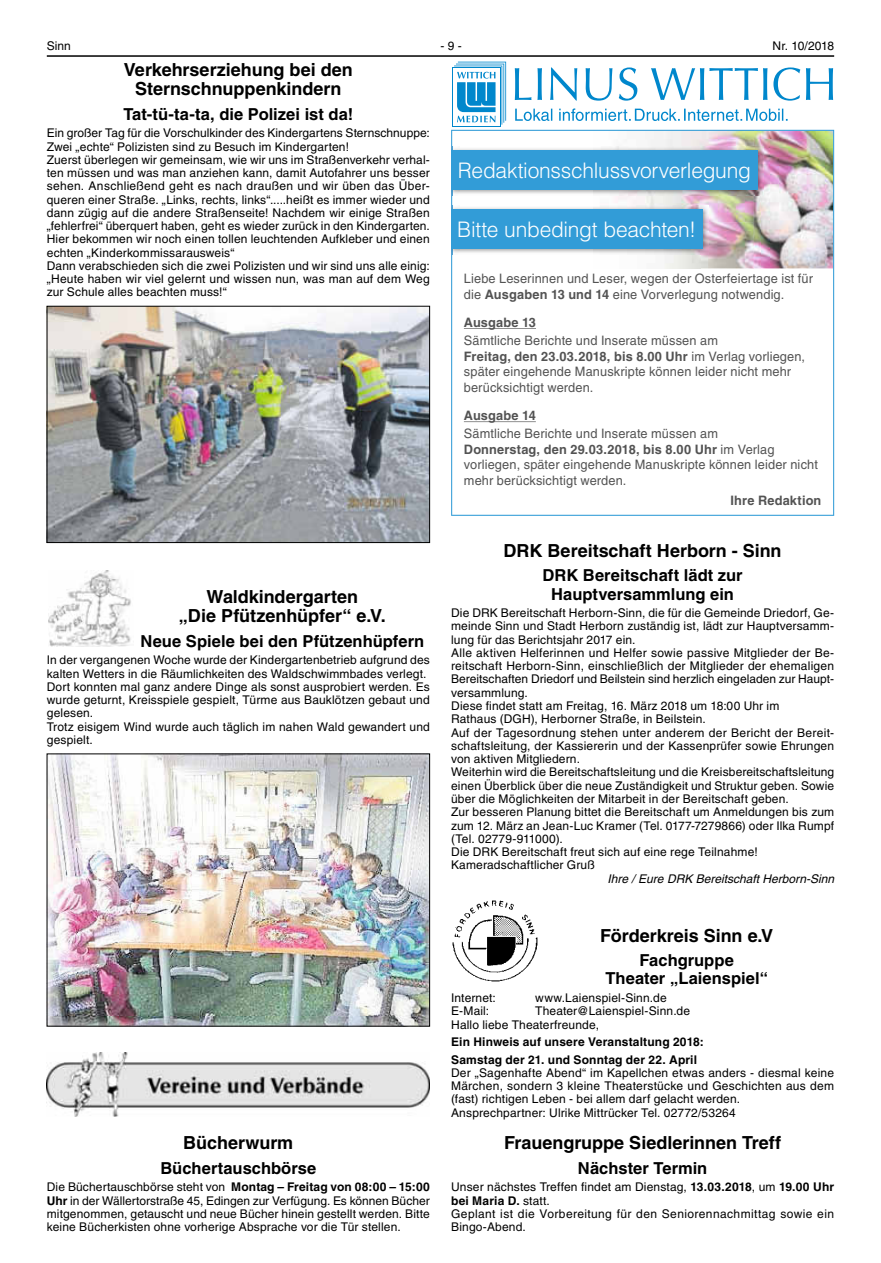
<style>
.page{position:relative;width:881px;height:1263px;background:#fff}
.page>*{position:absolute;margin:0;border:0;box-sizing:border-box;transform-origin:0 0}
.t1{font:300 21.45px "Helvetica LT";letter-spacing:-.015em;color:#fff}
.t2{font:700 18px/19.8px "Helvetica LT";color:#000;text-align:center}
.t3{font:700 16.5px/18.1px "Helvetica LT";color:#000;text-align:center}
.t4{font:13.05px/15.6px "Helvetica LT";letter-spacing:.01em;color:#535353}
.t5{font:700 13.05px "Helvetica LT";letter-spacing:.015em;color:#535353}
.t6{font:12px/13.4px "Helvetica LT";letter-spacing:.015em;color:#000}
.t7{font:700 12px/17.5px "Helvetica LT";letter-spacing:.01em;color:#000}
.t8{font:italic 12px "Helvetica LT";color:#000}
.s1{font-weight:700}
</style>
<div class="page">
<hr style="left:47px;top:55px;width:786px;height:2px;background:#000">
<img style="left:49px;top:308px;width:378px;height:233px">
<div style="left:47px;top:306px;width:382px;height:237px;border:1px solid #000"></div>
<img style="left:48px;top:570px;width:83px;height:77px">
<img style="left:49px;top:756px;width:378px;height:268px">
<img style="left:47px;top:1052px;width:382px;height:65px">
<div style="left:452px;top:68px;width:48px;height:59px;background:#0087cc"></div>
<div style="left:453px;top:68px;width:46px;height:58px;background:#fff"></div>
<svg style="left:454px;top:62px;width:378px;height:63px"></svg>
<svg style="left:451px;top:130px;width:382px;height:386px"></svg>
<img style="left:451px;top:147px;width:312px;height:48px">
<div style="left:451px;top:150px;width:306px;height:39px;background:#329cd7"></div>
<img style="left:451px;top:206px;width:257px;height:48px">
<div style="left:451px;top:209px;width:251px;height:39px;background:#329cd7"></div>
<hr style="left:463px;top:328px;width:73px;height:1px;background:#535353">
<hr style="left:463px;top:421px;width:72px;height:1px;background:#535353">
<img style="left:452px;top:900px;width:85px;height:81px">
<p class="t6" style="left:47px;top:40px;width:26px">Sinn</p>
<p class="t6" style="left:440px;top:40px;width:23px">-9-</p>
<p class="t6" style="left:772px;top:40px;width:63px">Nr. 10/2018</p>
<h2 class="t2" style="left:124px;top:59px;width:231px">Verkehrserziehung bei den<br>Sternschnuppenkindern</h2>
<h3 class="t3" style="left:123px;top:105px;width:231px">Tat-tü-ta-ta, die Polizei ist da!</h3>
<p class="t6" style="left:47px;top:128px;width:384px">Ein großer Tag für die Vorschulkinder des Kindergartens Sternschnuppe:<br>Zwei „echte“ Polizisten sind zu Besuch im Kindergarten!<br>Zuerst überlegen wir gemeinsam, wie wir uns im Straßenverkehr verhal&shy;ten müssen und was man anziehen kann, damit Autofahrer uns besser sehen. Anschließend geht es nach draußen und wir üben das Über&shy;queren einer Straße. „Links, rechts, links“.....heißt es immer wieder und dann zügig auf die andere Straßenseite! Nachdem wir einige Straßen „fehlerfrei“ überquert haben, geht es wieder zurück in den Kindergarten.<br>Hier bekommen wir noch einen tollen leuchtenden Aufkleber und einen echten „Kinderkommissarausweis“<br>Dann verabschieden sich die zwei Polizisten und wir sind uns alle einig: „Heute haben wir viel gelernt und wissen nun, was man auf dem Weg zur Schule alles beachten muss!“</p>
<h1 class="t1" style="left:457px;top:157px;width:294px">Redaktionsschlussvorverlegung</h1>
<h1 class="t1" style="left:457px;top:216px;width:240px">Bitte unbedingt beachten!</h1>
<p class="t4" style="left:463px;top:272px;width:350px">Liebe Leserinnen und Leser, wegen der Osterfeiertage ist für die <span class="s1">Ausgaben 13 und 14</span> eine Vorverlegung notwendig.</p>
<p class="t5" style="left:463px;top:315px;width:74px">Ausgabe 13</p>
<p class="t4" style="left:463px;top:334px;width:342px">Sämtliche Berichte und Inserate müssen am<br><span class="s1">Freitag, den 23.03.2018, bis 8.00 Uhr</span> im Verlag vorliegen, später eingehende Manuskripte können leider nicht mehr berücksichtigt werden.</p>
<p class="t5" style="left:463px;top:408px;width:73px">Ausgabe 14</p>
<p class="t4" style="left:463px;top:427px;width:355px">Sämtliche Berichte und Inserate müssen am<br><span class="s1">Donnerstag, den 29.03.2018, bis 8.00 Uhr</span> im Verlag vorliegen, später eingehende Manuskripte können leider nicht mehr berücksichtigt werden.</p>
<p class="t5" style="left:730px;top:493px;width:92px">Ihre Redaktion</p>
<h2 class="t2" style="left:503px;top:541px;width:279px">DRK Bereitschaft Herborn - Sinn</h2>
<h3 class="t3" style="left:542px;top:567px;width:201px">DRK Bereitschaft lädt zur<br>Hauptversammlung ein</h3>
<p class="t6" style="left:451px;top:607px;width:384px">Die DRK Bereitschaft Herborn-Sinn, die für die Gemeinde Driedorf, Ge&shy;meinde Sinn und Stadt Herborn zuständig ist, lädt zur Hauptversamm&shy;lung für das Berichtsjahr 2017 ein.<br>Alle aktiven Helferinnen und Helfer sowie passive Mitglieder der Be&shy;reitschaft Herborn-Sinn, einschließlich der Mitglieder der ehemaligen Bereitschaften Driedorf und Beilstein sind herzlich eingeladen zur Haupt&shy;versammlung.<br>Diese findet statt am Freitag, 16. März 2018 um 18:00 Uhr im<br>Rathaus (DGH), Herborner Straße, in Beilstein.<br>Auf der Tagesordnung stehen unter anderem der Bericht der Bereit&shy;schaftsleitung, der Kassiererin und der Kassenprüfer sowie Ehrungen von aktiven Mitgliedern.<br>Weiterhin wird die Bereitschaftsleitung und die Kreisbereitschaftsleitung einen Überblick über die neue Zuständigkeit und Struktur geben. Sowie über die Möglichkeiten der Mitarbeit in der Bereitschaft geben.<br>Zur besseren Planung bittet die Bereitschaft um Anmeldungen bis zum zum 12. März an Jean-Luc Kramer (Tel. 0177-7279866) oder Ilka Rumpf (Tel. 02779-911000).<br>Die DRK Bereitschaft freut sich auf eine rege Teilnahme!<br>Kameradschaftlicher Gruß</p>
<p class="t8" style="left:607px;top:871px;width:228px">Ihre / Eure DRK Bereitschaft Herborn-Sinn</p>
<h2 class="t2" style="left:179px;top:587px;width:208px">Waldkindergarten<br>„Die Pfützenhüpfer“ e.V.</h2>
<h3 class="t3" style="left:140px;top:632px;width:285px">Neue Spiele bei den Pfützenhüpfern</h3>
<p class="t6" style="left:47px;top:655px;width:384px">In der vergangenen Woche wurde der Kindergartenbetrieb aufgrund des kalten Wetters in die Räumlichkeiten des Waldschwimmbades verlegt.<br>Dort konnten mal ganz andere Dinge als sonst ausprobiert werden. Es wurde geturnt, Kreisspiele gespielt, Türme aus Bauklötzen gebaut und gelesen.<br>Trotz eisigem Wind wurde auch täglich im nahen Wald gewandert und gespielt.</p>
<h2 class="t2" style="left:183px;top:1133px;width:111px">Bücherwurm</h2>
<h3 class="t3" style="left:160px;top:1159px;width:157px">Büchertauschbörse</h3>
<p class="t6" style="left:47px;top:1182px;width:384px;text-align:justify">Die Büchertauschbörse steht von <span class="s1">Montag – Freitag von 08:00 – 15:00<br>Uhr</span> in der Wällertorstraße 45, Edingen zur Verfügung. Es können Bücher mitgenommen, getauscht und neue Bücher hinein gestellt werden. Bitte keine Bücherkisten ohne vorherige Absprache vor die Tür stellen.</p>
<h2 class="t2" style="left:600px;top:926px;width:175px">Förderkreis Sinn e.V</h2>
<h3 class="t3" style="left:605px;top:951px;width:164px">Fachgruppe<br>Theater „Laienspiel“</h3>
<p class="t6" style="left:451px;top:992px;width:46px">Internet:</p>
<p class="t6" style="left:535px;top:992px;width:133px">www.Laienspiel-Sinn.de</p>
<p class="t6" style="left:451px;top:1006px;width:39px">E-Mail:</p>
<p class="t6" style="left:451px;top:1006px;width:240px;text-indent:84px">Theater@Laienspiel-Sinn.de<br>Hallo liebe Theaterfreunde,</p>
<p class="t7" style="left:451px;top:1033px;width:254px">Ein Hinweis auf unsere Veranstaltung 2018:<br>Samstag der 21. und Sonntag der 22. April</p>
<p class="t6" style="left:451px;top:1067px;width:384px">Der „Sagenhafte Abend“ im Kapellchen etwas anders - diesmal keine Märchen, sondern 3 kleine Theaterstücke und Geschichten aus dem (fast) richtigen Leben - bei allem darf gelacht werden.<br>Ansprechpartner: Ulrike Mittrücker Tel. 02772/53264</p>
<h2 class="t2" style="left:504px;top:1133px;width:279px">Frauengruppe Siedlerinnen Treff</h2>
<h3 class="t3" style="left:577px;top:1159px;width:131px">Nächster Termin</h3>
<p class="t6" style="left:451px;top:1182px;width:384px">Unser nächstes Treffen findet am Dienstag, <span class="s1">13.03.2018</span>, um <span class="s1">19.00 Uhr bei Maria D.</span> statt.<br>Geplant ist die Vorbereitung für den Seniorennachmittag sowie ein Bingo-Abend.</p>
</div>
